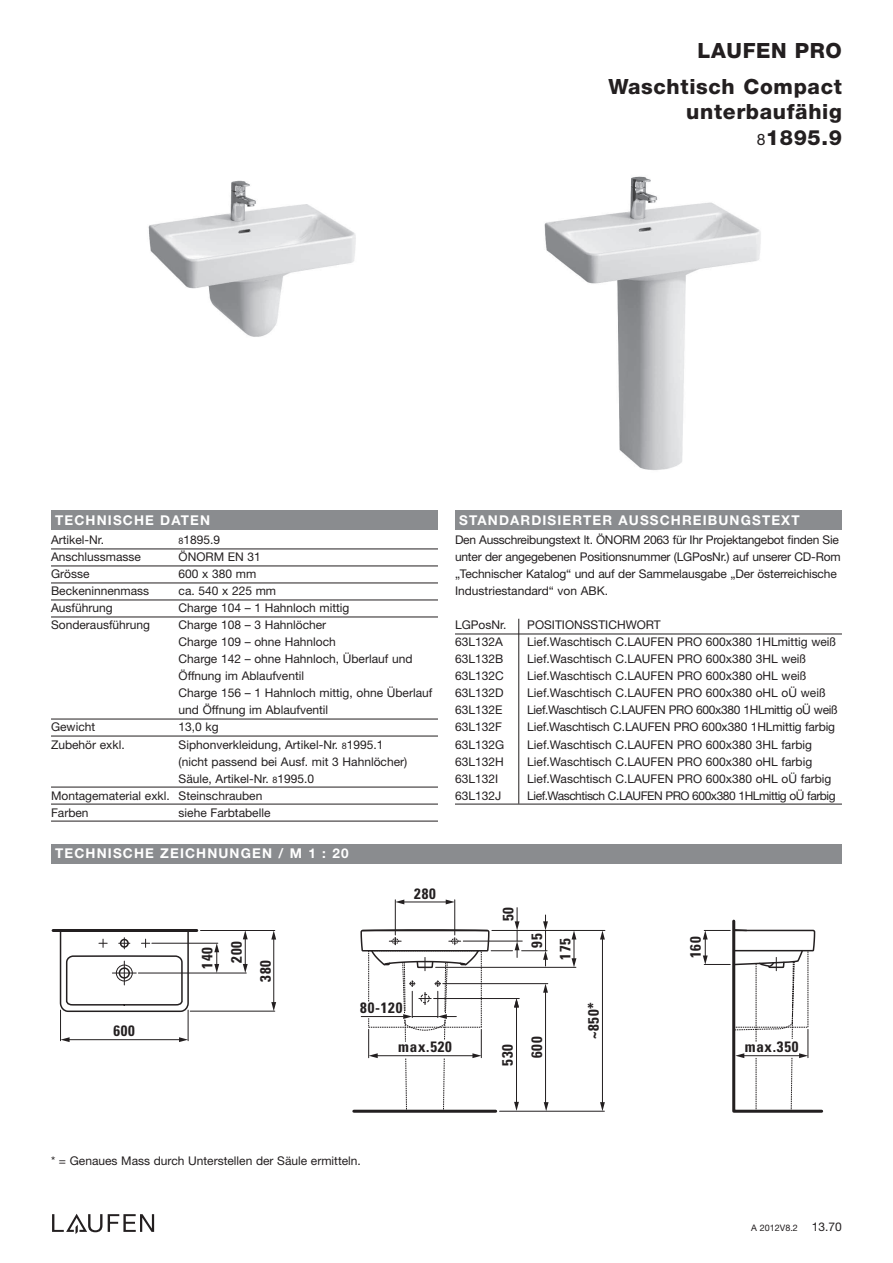
<style>
.page{position:relative;width:893px;height:1263px;background:#fff}
.page>*{position:absolute;margin:0;border:0;box-sizing:border-box;transform-origin:0 0}
.t1{font:800 21px/25.5px "Helvetica Neue";letter-spacing:.03em;color:#231f20;text-align:right}
.t2{font:700 condensed 15px/29.4px "Univers";letter-spacing:.05em;color:#231f20;text-align:center}
.t3{font:700 13.5px "Helvetica Neue";letter-spacing:.085em;color:#fff}
.t4{font:12px/17px "Helvetica Neue";color:#231f20}
.t5{font:12px "Helvetica Neue";letter-spacing:-.04em;color:#231f20}
.t6{font:12px "Helvetica Neue";letter-spacing:-.03em;color:#231f20}
.t7{font:9px "Helvetica Neue";color:#231f20}
.s1{font-weight:400;font-size:15.75px}
.s2{font-size:9px}
.s3{font-size:12px}
</style>
<div class="page">
<hr style="left:354px;top:1110px;width:142px;height:3px;background:#231f20">
<svg style="left:404px;top:959px;width:201px;height:154px"></svg>
<hr style="left:53px;top:929px;width:144px;height:3px;background:#231f20">
<svg style="left:59px;top:932px;width:131px;height:81px"></svg>
<svg style="left:600px;top:1102px;width:5px;height:9px"></svg>
<svg style="left:600px;top:931px;width:5px;height:8px"></svg>
<hr style="left:602px;top:937px;width:1px;height:166px;background:#231f20">
<hr style="left:545px;top:992px;width:1px;height:111px;background:#231f20">
<hr style="left:516px;top:1007px;width:1px;height:96px;background:#231f20">
<hr style="left:436px;top:967px;width:140px;height:1px;background:#231f20">
<svg style="left:572px;top:931px;width:4px;height:36px"></svg>
<hr style="left:500px;top:1111px;width:104px;height:1px;background:#231f20">
<hr style="left:492px;top:930px;width:113px;height:1px;background:#231f20">
<svg style="left:544px;top:1102px;width:5px;height:9px"></svg>
<svg style="left:514px;top:1102px;width:5px;height:9px"></svg>
<hr style="left:60px;top:1010px;width:1px;height:31px;background:#231f20">
<hr style="left:188px;top:1010px;width:1px;height:31px;background:#231f20">
<svg style="left:61px;top:1037px;width:9px;height:5px"></svg>
<svg style="left:179px;top:1037px;width:9px;height:5px"></svg>
<hr style="left:69px;top:1039px;width:111px;height:1px;background:#231f20">
<hr style="left:190px;top:1011px;width:85px;height:1px;background:#231f20">
<svg style="left:271px;top:930px;width:5px;height:9px"></svg>
<svg style="left:271px;top:1002px;width:5px;height:9px"></svg>
<hr style="left:273px;top:939px;width:1px;height:64px;background:#231f20">
<hr style="left:138px;top:973px;width:108px;height:1px;background:#231f20">
<hr style="left:152px;top:943px;width:66px;height:1px;background:#231f20">
<svg style="left:243px;top:931px;width:5px;height:42px"></svg>
<hr style="left:200px;top:930px;width:75px;height:1px;background:#231f20">
<svg style="left:214px;top:943px;width:5px;height:30px"></svg>
<svg style="left:360px;top:899px;width:188px;height:168px"></svg>
<svg style="left:703px;top:919px;width:121px;height:194px"></svg>
<div style="left:51px;top:844px;width:791px;height:19px;background:#8a8c8f"></div>
<div style="left:51px;top:510px;width:387px;height:19px;background:#8a8c8f"></div>
<div style="left:455px;top:510px;width:387px;height:19px;background:#8a8c8f"></div>
<svg style="left:108px;top:1214px;width:46px;height:18px"></svg>
<svg style="left:52px;top:1214px;width:50px;height:20px"></svg>
<hr style="left:51px;top:549px;width:387px;height:1px;background:#231f20">
<hr style="left:51px;top:566px;width:387px;height:1px;background:#231f20">
<hr style="left:51px;top:583px;width:387px;height:1px;background:#231f20">
<hr style="left:51px;top:600px;width:387px;height:1px;background:#231f20">
<hr style="left:51px;top:617px;width:387px;height:1px;background:#231f20">
<hr style="left:51px;top:719px;width:387px;height:1px;background:#231f20">
<hr style="left:51px;top:736px;width:387px;height:1px;background:#231f20">
<hr style="left:51px;top:787px;width:387px;height:1px;background:#231f20">
<hr style="left:51px;top:804px;width:387px;height:1px;background:#231f20">
<hr style="left:51px;top:821px;width:387px;height:1px;background:#231f20">
<img style="left:544px;top:176px;width:217px;height:294px">
<img style="left:148px;top:180px;width:208px;height:157px">
<hr style="left:455px;top:634px;width:387px;height:1px;background:#231f20">
<hr style="left:455px;top:804px;width:387px;height:1px;background:#231f20">
<hr style="left:518px;top:619px;width:1px;height:185px;background:#231f20">
<h1 class="t1" style="left:697px;top:39px;width:146px">LAUFEN PRO</h1>
<h1 class="t1" style="left:608px;top:75px;width:235px">Waschtisch Compact unterbaufähig<br><span class="s1">8</span>1895.9</h1>
<p class="t3" style="left:55px;top:515px;width:156px">TECHNISCHE DATEN</p>
<p class="t3" style="left:459px;top:515px;width:342px">STANDARDISIERTER AUSSCHREIBUNGSTEXT</p>
<p class="t4" style="left:51px;top:533px;width:55px">Artikel-Nr.</p>
<p class="t4" style="left:179px;top:533px;width:43px"><span class="s2">8</span>1895.9</p>
<p class="t4" style="left:51px;top:550px;width:92px">Anschlussmasse</p>
<p class="t4" style="left:179px;top:550px;width:84px">ÖNORM EN 31</p>
<p class="t4" style="left:51px;top:567px;width:40px">Grösse</p>
<p class="t4" style="left:179px;top:567px;width:79px">600 x 380 mm</p>
<p class="t4" style="left:51px;top:584px;width:100px">Beckeninnenmass</p>
<p class="t4" style="left:179px;top:584px;width:99px">ca. 540 x 225 mm</p>
<p class="t4" style="left:51px;top:601px;width:63px">Ausführung</p>
<p class="t4" style="left:179px;top:601px;width:172px">Charge 104 – 1 Hahnloch mittig</p>
<p class="t4" style="left:51px;top:618px;width:101px">Sonderausführung</p>
<p class="t4" style="left:179px;top:618px;width:255px">Charge 108 – 3 Hahnlöcher<br>Charge 109 – ohne Hahnloch<br>Charge 142 – ohne Hahnloch, Überlauf und<br>Öffnung im Ablaufventil<br>Charge 156 – 1 Hahnloch mittig, ohne Überlauf und Öffnung im Ablaufventil</p>
<p class="t4" style="left:51px;top:720px;width:46px">Gewicht</p>
<p class="t4" style="left:179px;top:720px;width:42px">13,0 kg</p>
<p class="t4" style="left:51px;top:737px;width:75px">Zubehör exkl.</p>
<p class="t4" style="left:179px;top:737px;width:207px">Siphonverkleidung, Artikel-Nr. <span class="s2">8</span>1995.1</p>
<p class="t4" style="left:179px;top:754px;width:230px">(nicht passend bei Ausf. mit 3 Hahnlöcher)</p>
<p class="t4" style="left:179px;top:771px;width:137px">Säule, Artikel-Nr. <span class="s2">8</span>1995.0</p>
<p class="t4" style="left:51px;top:788px;width:213px">Montagematerial exkl. Steinschrauben</p>
<p class="t4" style="left:51px;top:805px;width:39px">Farben</p>
<p class="t4" style="left:179px;top:805px;width:93px">siehe Farbtabelle</p>
<p class="t3" style="left:55px;top:849px;width:295px">TECHNISCHE ZEICHNUNGEN / M 1 : 20</p>
<p class="t2" style="left:194px;top:969px;width:23px;rotate:-90deg">140</p>
<p class="t2" style="left:223px;top:962px;width:23px;rotate:-90deg">200</p>
<p class="t2" style="left:252px;top:981px;width:23px;rotate:-90deg">380</p>
<p class="t2" style="left:414px;top:880px;width:23px">280</p>
<p class="t4" style="left:455px;top:533px;width:387px">Den Ausschreibungstext lt. ÖNORM 2063 für Ihr Projektangebot finden Sie unter der angegebenen Positionsnummer (LGPosNr.) auf unserer CD-Rom „Technischer Katalog“ und auf der Sammelausgabe „Der österreichische Industriestandard“ von ABK.</p>
<p class="t4" style="left:455px;top:618px;width:53px">LGPosNr.</p>
<p class="t4" style="left:527px;top:618px;width:135px">POSITIONSSTICHWORT</p>
<p class="t4" style="left:455px;top:635px;width:49px">63L132A</p>
<p class="t4" style="left:527px;top:635px;width:310px">Lief.Waschtisch C.LAUFEN PRO 600x380 1HLmittig weiß</p>
<p class="t4" style="left:455px;top:652px;width:50px">63L132B</p>
<p class="t4" style="left:527px;top:652px;width:280px">Lief.Waschtisch C.LAUFEN PRO 600x380 3HL weiß</p>
<p class="t4" style="left:455px;top:669px;width:50px">63L132C</p>
<p class="t4" style="left:527px;top:669px;width:281px">Lief.Waschtisch C.LAUFEN PRO 600x380 oHL weiß</p>
<p class="t4" style="left:455px;top:686px;width:50px">63L132D</p>
<p class="t4" style="left:527px;top:686px;width:300px">Lief.Waschtisch C.LAUFEN PRO 600x380 oHL oÜ weiß</p>
<p class="t4" style="left:455px;top:703px;width:49px">63L132E</p>
<p class="t6" style="left:527px;top:706px;width:312px">Lief.Waschtisch C.LAUFEN PRO 600x380 1HLmittig oÜ weiß</p>
<p class="t4" style="left:455px;top:720px;width:48px">63L132F</p>
<p class="t4" style="left:527px;top:720px;width:309px">Lief.Waschtisch C.LAUFEN PRO 600x380 1HLmittig farbig</p>
<p class="t4" style="left:455px;top:737px;width:51px">63L132G</p>
<p class="t4" style="left:527px;top:737px;width:286px">Lief.Waschtisch C.LAUFEN PRO 600x380 3HL farbig</p>
<p class="t4" style="left:455px;top:754px;width:50px">63L132H</p>
<p class="t4" style="left:527px;top:754px;width:286px">Lief.Waschtisch C.LAUFEN PRO 600x380 oHL farbig</p>
<p class="t4" style="left:455px;top:771px;width:45px">63L132I</p>
<p class="t4" style="left:527px;top:771px;width:306px">Lief.Waschtisch C.LAUFEN PRO 600x380 oHL oÜ farbig</p>
<p class="t4" style="left:455px;top:788px;width:48px">63L132J</p>
<p class="t5" style="left:527px;top:791px;width:310px">Lief.Waschtisch C.LAUFEN PRO 600x380 1HLmittig oÜ farbig</p>
<p class="t2" style="left:495px;top:921px;width:16px;rotate:-90deg">50</p>
<p class="t2" style="left:524px;top:948px;width:16px;rotate:-90deg">95</p>
<p class="t2" style="left:682px;top:958px;width:23px;rotate:-90deg">160</p>
<p class="t2" style="left:552px;top:960px;width:23px;rotate:-90deg">175</p>
<p class="t2" style="left:113px;top:1018px;width:23px">600</p>
<p class="t2" style="left:360px;top:995px;width:44px">80-120</p>
<p class="t2" style="left:398px;top:1034px;width:55px">max.520</p>
<p class="t4" style="left:51px;top:1154px;width:311px">* = Genaues Mass durch Unterstellen der Säule ermitteln.</p>
<p class="t2" style="left:494px;top:1065px;width:30px;rotate:-90deg">530<br>600</p>
<p class="t2" style="left:580px;top:1039px;width:39px;rotate:-90deg">~850*</p>
<p class="t2" style="left:745px;top:1034px;width:55px">max.350</p>
<p class="t7" style="left:751px;top:1224px;width:92px">A 2012V8.2 <span class="s3">13.70</span></p>
</div>
